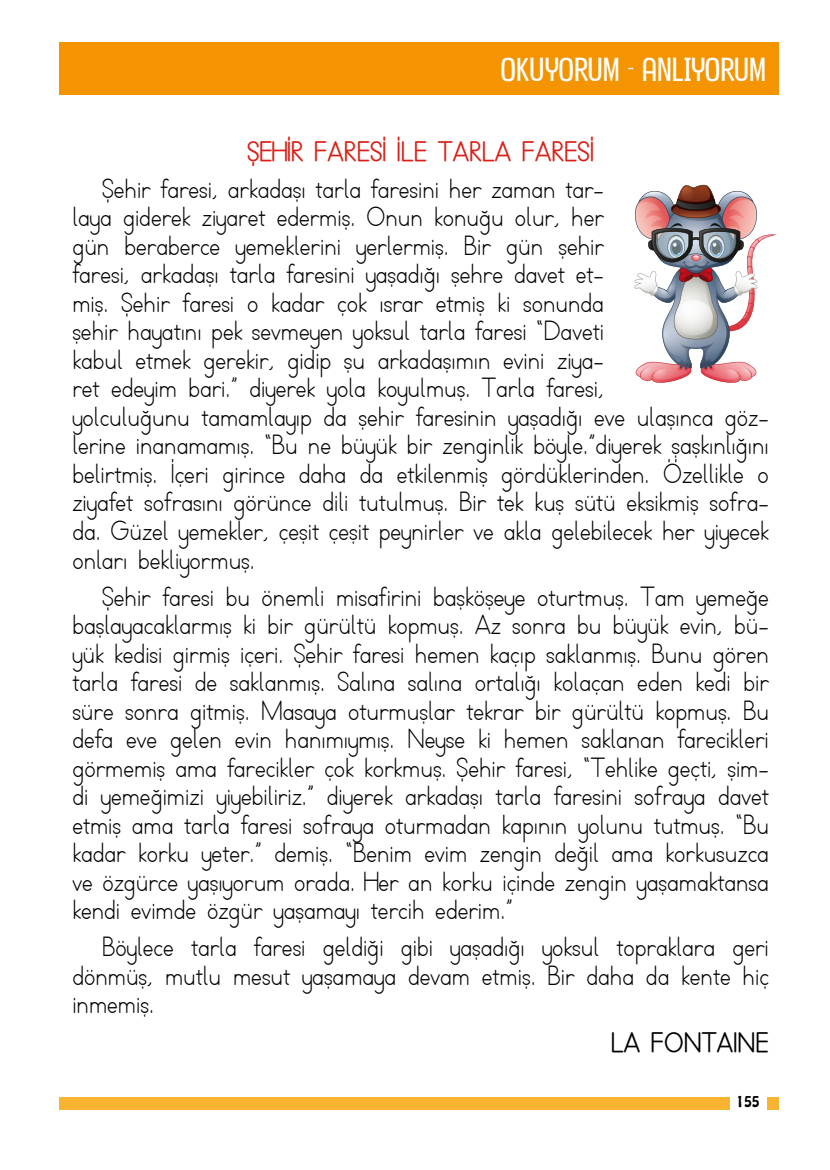
<style>
.page{position:relative;width:830px;height:1170px;background:#fff}
.page>*{position:absolute;margin:0;border:0;box-sizing:border-box;transform-origin:0 0}
.t1{font:27px/28.5px "TTKB Dik Temel Abece";color:#000;text-align:justify}
.t2{font:700 27px "TTKB Dik Temel Abece";color:#d82118}
.t3{font:700 27px "TTKB Dik Temel Abece";color:#000}
.t4{font:21px "Subpear";color:#fff}
.t5{font:13.5px "Hobo Std";color:#000}
</style>
<div class="page">
<div style="left:60px;top:43px;width:718px;height:52px;background:#f39400"></div>
<div style="left:60px;top:1097px;width:718px;height:12px;background:#f8b331"></div>
<div style="left:729px;top:1083px;width:36px;height:35px;background:#fff"></div>
<img style="left:634px;top:185px;width:142px;height:198px">
<p class="t4" style="left:500px;top:62px;width:267px">OKUYORUM - ANLIYORUM</p>
<p class="t2" style="left:247px;top:134px;width:348px">ŞEHİR FARESİ İLE TARLA FARESİ</p>
<p class="t1" style="left:72px;top:175px;width:697px;text-align:left;text-indent:30px">Şehir faresi, arkadaşı tarla faresini her zaman tar-<br>laya giderek ziyaret edermiş. Onun konuğu olur, her<br>gün beraberce yemeklerini yerlermiş. Bir gün şehir<br>faresi, arkadaşı tarla faresini yaşadığı şehre davet et-<br>miş. Şehir faresi o kadar çok ısrar etmiş ki sonunda<br>şehir hayatını pek sevmeyen yoksul tarla faresi “Daveti<br>kabul etmek gerekir, gidip şu arkadaşımın evini ziya-<br>ret edeyim bari.” diyerek yola koyulmuş. Tarla faresi,<br>yolculuğunu tamamlayıp da şehir faresinin yaşadığı eve ulaşınca göz&shy;lerine inanamamış. “Bu ne büyük bir zenginlik böyle.”diyerek şaşkınlığını belirtmiş. İçeri girince daha da etkilenmiş gördüklerinden. Özellikle o ziyafet sofrasını görünce dili tutulmuş. Bir tek kuş sütü eksikmiş sofra&shy;da. Güzel yemekler, çeşit çeşit peynirler ve akla gelebilecek her yiyecek onları bekliyormuş.</p>
<p class="t1" style="left:72px;top:582px;width:697px;text-indent:30px">Şehir faresi bu önemli misafirini başköşeye oturtmuş. Tam yemeğe başlayacaklarmış ki bir gürültü kopmuş. Az sonra bu büyük evin, bü&shy;yük kedisi girmiş içeri. Şehir faresi hemen kaçıp saklanmış. Bunu gören tarla faresi de saklanmış. Salına salına ortalığı kolaçan eden kedi bir süre sonra gitmiş. Masaya oturmuşlar tekrar bir gürültü kopmuş. Bu defa eve gelen evin hanımıymış. Neyse ki hemen saklanan farecikleri görmemiş ama farecikler çok korkmuş. Şehir faresi, “Tehlike geçti, şim&shy;di yemeğimizi yiyebiliriz.” diyerek arkadaşı tarla faresini sofraya davet etmiş ama tarla faresi sofraya oturmadan kapının yolunu tutmuş. “Bu kadar korku yeter.” demiş. “Benim evim zengin değil ama korkusuzca ve özgürce yaşıyorum orada. Her an korku içinde zengin yaşamaktansa kendi evimde özgür yaşamayı tercih ederim.”</p>
<p class="t1" style="left:72px;top:933px;width:697px;text-indent:30px">Böylece tarla faresi geldiği gibi yaşadığı yoksul topraklara geri dönmüş, mutlu mesut yaşamaya devam etmiş. Bir daha da kente hiç inmemiş.</p>
<p class="t3" style="left:610px;top:1025px;width:159px">LA FONTAINE</p>
<p class="t5" style="left:736px;top:1091px;width:25px">155</p>
</div>
